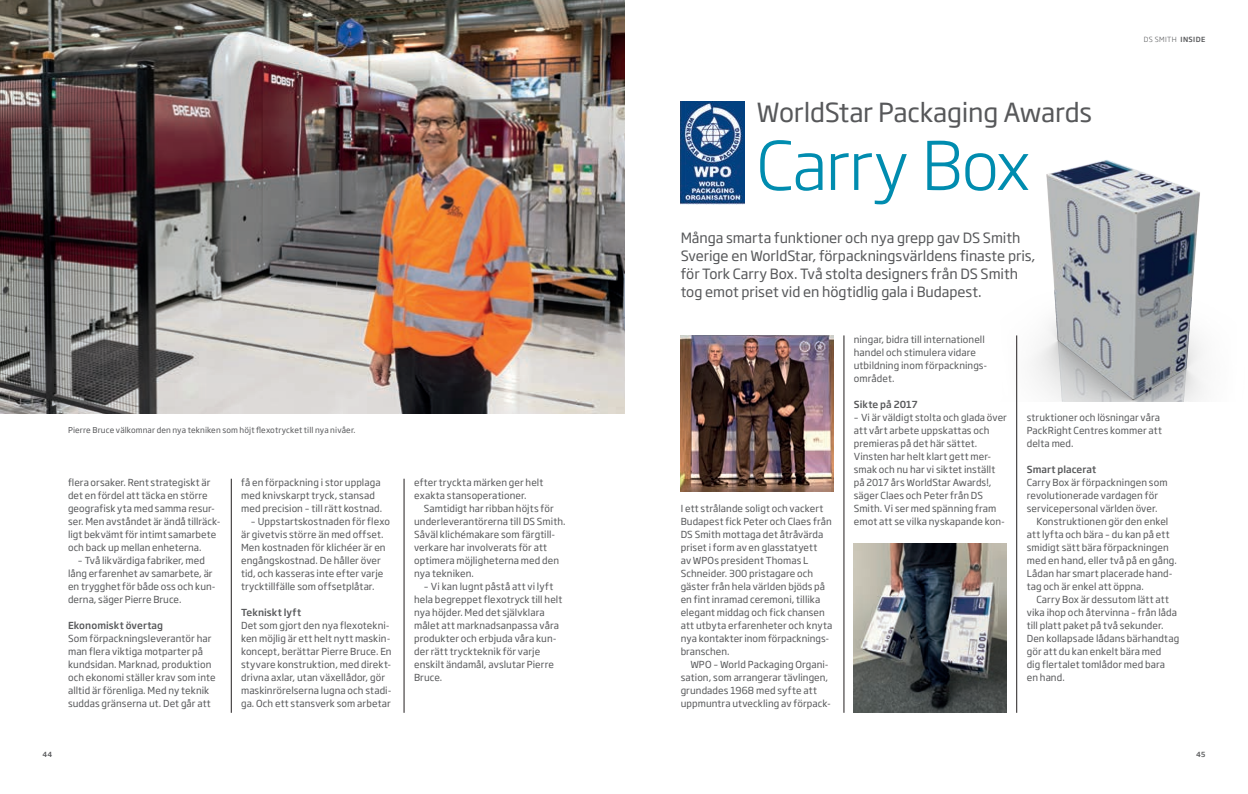
<style>
.page{position:relative;width:1248px;height:794px;background:#fff}
.page>*{position:absolute;margin:0;border:0;box-sizing:border-box;transform-origin:0 0}
.t1{font:300 66px "Soho Gothic Pro";letter-spacing:-.015em;color:#008caf}
.t2{font:26px "Soho Gothic Pro";letter-spacing:-.01em;color:#57585a}
.t3{font:14px/18px "Soho Gothic Pro";letter-spacing:-.005em;color:#57585a}
.t4{font:9.6px/13px "Soho Gothic Pro";letter-spacing:.005em;color:#57585a}
.t5{font:500 9.6px "Soho Gothic Pro";letter-spacing:.005em;color:#57585a}
.t6{font:8px "Soho Gothic Pro";letter-spacing:.015em;color:#57585a}
.t7{font:300 7px "Soho Gothic Pro";letter-spacing:.055em;color:#57585a}
.t8{font:500 7px "Soho Gothic Pro";color:#57585a}
.s1{font-weight:500}
</style>
<div class="page">
<img style="left:680px;top:336px;width:153px;height:155px">
<img style="left:853px;top:544px;width:153px;height:169px">
<img style="left:1017px;top:160px;width:186px;height:241px">
<hr style="left:843px;top:335px;width:1px;height:378px;background:#231f20">
<hr style="left:1016px;top:335px;width:1px;height:378px;background:#231f20">
<img style="left:0;top:0;width:624px;height:414px">
<hr style="left:231px;top:479px;width:1px;height:234px;background:#231f20">
<hr style="left:404px;top:479px;width:1px;height:234px;background:#231f20">
<img style="left:680px;top:102px;width:64px;height:103px">
<p class="t6" style="left:68px;top:424px;width:289px">Pierre Bruce välkomnar den nya tekniken som höjt flexotrycket till nya nivåer.</p>
<p class="t4" style="left:68px;top:475px;width:154px">flera orsaker. Rent strategiskt är det en fördel att täcka en större geografisk yta med samma resur&shy;ser. Men avståndet är ändå tillräck&shy;ligt bekvämt för intimt samarbete och back up mellan enheterna.</p>
<p class="t4" style="left:68px;top:553px;width:149px;text-indent:10px">– Två likvärdiga fabriker, med lång erfarenhet av samarbete, är en trygghet för både oss och kun&shy;derna, säger Pierre Bruce.</p>
<p class="t5" style="left:68px;top:618px;width:97px">Ekonomiskt övertag</p>
<p class="t4" style="left:68px;top:631px;width:149px">Som förpackningsleverantör har man flera viktiga motparter på kundsidan. Marknad, produktion och ekonomi ställer krav som inte alltid är förenliga. Med ny teknik suddas gränserna ut. Det går att</p>
<p class="t8" style="left:43px;top:749px;width:11px">44</p>
<p class="t4" style="left:241px;top:475px;width:143px">få en förpackning i stor upplaga med knivskarpt tryck, stansad med precision – till rätt kostnad.</p>
<p class="t4" style="left:241px;top:514px;width:150px;text-indent:10px">– Uppstartskostnaden för flexo är givetvis större än med offset.<br>Men kostnaden för klichéer är en engångskostnad. De håller över tid, och kasseras inte efter varje trycktillfälle som offsetplåtar.</p>
<p class="t5" style="left:241px;top:605px;width:62px">Tekniskt lyft</p>
<p class="t4" style="left:241px;top:618px;width:152px">Det som gjort den nya flexotekni&shy;ken möjlig är ett helt nytt maskin&shy;koncept, berättar Pierre Bruce. En styvare konstruktion, med direkt&shy;drivna axlar, utan växellådor, gör maskinrörelserna lugna och stadi&shy;ga. Och ett stansverk som arbetar</p>
<p class="t4" style="left:414px;top:475px;width:131px">efter tryckta märken ger helt exakta stansoperationer.</p>
<p class="t4" style="left:414px;top:501px;width:153px;text-indent:10px">Samtidigt har ribban höjts för underleverantörerna till DS Smith.<br>Såväl klichémakare som färgtill&shy;verkare har involverats för att optimera möjligheterna med den nya tekniken.</p>
<p class="t4" style="left:414px;top:579px;width:150px;text-indent:10px">– Vi kan lugnt påstå att vi lyft hela begreppet flexotryck till helt nya höjder. Med det självklara målet att marknadsanpassa våra produkter och erbjuda våra kun&shy;der rätt tryckteknik för varje enskilt ändamål, avslutar Pierre<br>Bruce.</p>
<h2 class="t2" style="left:756px;top:92px;width:337px">WorldStar Packaging Awards</h2>
<h1 class="t1" style="left:756px;top:114px;width:275px">Carry Box</h1>
<h3 class="t3" style="left:680px;top:228px;width:356px">Många smarta funktioner och nya grepp gav DS Smith Sverige en WorldStar, förpackningsvärldens finaste pris, för Tork Carry Box. Två stolta designers från DS Smith tog emot priset vid en högtidlig gala i Budapest.</h3>
<p class="t7" style="left:1143px;top:34px;width:63px">DS SMITH <span class="s1">INSIDE</span></p>
<p class="t4" style="left:680px;top:501px;width:153px">I ett strålande soligt och vackert<br>Budapest fick Peter och Claes från<br>DS Smith mottaga det åtråvärda priset i form av en glasstatyett<br>av WPOs president Thomas L<br>Schneider. 300 pristagare och gäster från hela världen bjöds på en fint inramad ceremoni, tillika elegant middag och fick chansen att utbyta erfarenheter och knyta nya kontakter inom förpacknings&shy;branschen.</p>
<p class="t4" style="left:680px;top:657px;width:152px;text-indent:10px">WPO – World Packaging Organi&shy;sation, som arrangerar tävlingen, grundades 1968 med syfte att uppmuntra utveckling av förpack-</p>
<p class="t4" style="left:853px;top:332px;width:135px">ningar, bidra till internationell handel och stimulera vidare utbildning inom förpacknings&shy;området.</p>
<p class="t5" style="left:853px;top:397px;width:65px">Sikte på 2017</p>
<p class="t4" style="left:853px;top:410px;width:155px">– Vi är väldigt stolta och glada över att vårt arbete uppskattas och premieras på det här sättet.<br>Vinsten har helt klart gett mer&shy;smak och nu har vi siktet inställt på 2017 års WorldStar Awards!, säger Claes och Peter från DS<br>Smith. Vi ser med spänning fram emot att se vilka nyskapande kon-</p>
<p class="t4" style="left:1026px;top:410px;width:137px">struktioner och lösningar våra<br>PackRight Centres kommer att delta med.</p>
<p class="t5" style="left:1026px;top:462px;width:71px">Smart placerat</p>
<p class="t4" style="left:1026px;top:475px;width:142px">Carry Box är förpackningen som revolutionerade vardagen för servicepersonal världen över.</p>
<p class="t4" style="left:1026px;top:514px;width:152px;text-indent:10px">Konstruktionen gör den enkel att lyfta och bära – du kan på ett smidigt sätt bära förpackningen med en hand, eller två på en gång.<br>Lådan har smart placerade hand&shy;tag och är enkel att öppna.</p>
<p class="t4" style="left:1026px;top:592px;width:154px;text-indent:10px">Carry Box är dessutom lätt att vika ihop och återvinna – från låda till platt paket på två sekunder.<br>Den kollapsade lådans bärhandtag gör att du kan enkelt bära med<br>dig flertalet tomlådor med bara<br>en hand.</p>
<p class="t8" style="left:1196px;top:749px;width:11px">45</p>
</div>
